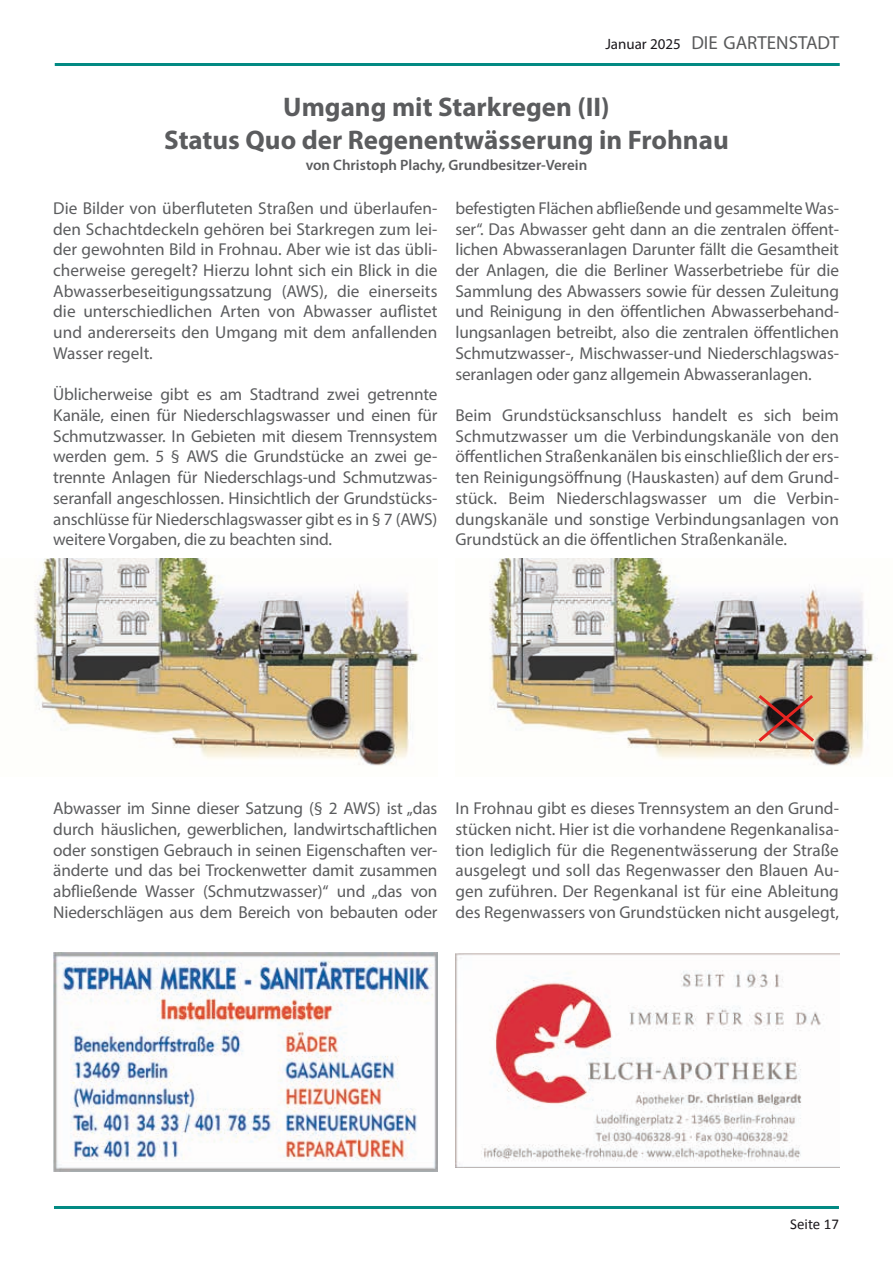
<style>
.page{position:relative;width:893px;height:1263px;background:#fff}
.page>*{position:absolute;margin:0;border:0;box-sizing:border-box;transform-origin:0 0}
.t1{font:700 27px/32.4px "Myriad Pro";color:#5b5c5e;text-align:center}
.t2{font:18.9px "Myriad Pro";color:#595a5b}
.t3{font:17.25px/20.7px "Myriad Pro";letter-spacing:-.01em;color:#5b5c5e;text-align:justify}
.t4{font:600 15px "Myriad Pro";color:#5b5c5e}
.t5{font:15px "Calibri";color:#1b181c}
.s1{font-size:15px;color:#1b181c}
</style>
<div class="page">
<img style="left:455px;top:953px;width:384px;height:214px">
<img style="left:53px;top:953px;width:384px;height:218px">
<img style="left:34px;top:558px;width:393px;height:208px">
<img style="left:489px;top:558px;width:393px;height:208px">
<img style="left:755px;top:692px;width:62px;height:53px">
<hr style="left:55px;top:63px;width:785px;height:3px;background:#028a83">
<hr style="left:54px;top:1206px;width:785px;height:3px;background:#028a83">
<p class="t2" style="left:605px;top:31px;width:235px"><span class="s1">Januar 2025</span> DIE GARTENSTADT</p>
<h1 class="t1" style="left:164px;top:90px;width:566px">Umgang mit Starkregen (II)<br>Status Quo der Regenentwässerung in Frohnau</h1>
<p class="t4" style="left:306px;top:155px;width:283px">von Christoph Plachy, Grundbesitzer-Verein</p>
<p class="t3" style="left:53px;top:198px;width:386px">Die Bilder von überfluteten Straßen und überlaufen&shy;den Schachtdeckeln gehören bei Starkregen zum lei&shy;der gewohnten Bild in Frohnau. Aber wie ist das übli&shy;cherweise geregelt? Hierzu lohnt sich ein Blick in die Abwasserbeseitigungssatzung (AWS), die einerseits die unterschiedlichen Arten von Abwasser auflistet und andererseits den Umgang mit dem anfallenden Wasser regelt.</p>
<p class="t3" style="left:53px;top:384px;width:386px">Üblicherweise gibt es am Stadtrand zwei getrennte Kanäle, einen für Niederschlagswasser und einen für Schmutzwasser. In Gebieten mit diesem Trennsystem werden gem. 5 § AWS die Grundstücke an zwei ge&shy;trennte Anlagen für Niederschlags-und Schmutzwas&shy;seranfall angeschlossen. Hinsichtlich der Grundstücks&shy;anschlüsse für Niederschlagswasser gibt es in § 7 (AWS) weitere Vorgaben, die zu beachten sind.</p>
<p class="t3" style="left:455px;top:198px;width:385px">befestigten Flächen abfließende und gesammelte Was&shy;ser“. Das Abwasser geht dann an die zentralen öffent&shy;lichen Abwasseranlagen Darunter fällt die Gesamtheit der Anlagen, die die Berliner Wasserbetriebe für die Sammlung des Abwassers sowie für dessen Zuleitung und Reinigung in den öffentlichen Abwasserbehand&shy;lungsanlagen betreibt, also die zentralen öffentlichen Schmutzwasser-, Mischwasser-und Niederschlagswas&shy;seranlagen oder ganz allgemein Abwasseranlagen.</p>
<p class="t3" style="left:455px;top:405px;width:385px">Beim Grundstücksanschluss handelt es sich beim Schmutzwasser um die Verbindungskanäle von den öffentlichen Straßenkanälen bis einschließlich der ers&shy;ten Reinigungsöffnung (Hauskasten) auf dem Grund&shy;stück. Beim Niederschlagswasser um die Verbin&shy;dungskanäle und sonstige Verbindungsanlagen von Grundstück an die öffentlichen Straßenkanäle.</p>
<p class="t3" style="left:53px;top:798px;width:386px">Abwasser im Sinne dieser Satzung (§ 2 AWS) ist „das durch häuslichen, gewerblichen, landwirtschaftlichen oder sonstigen Gebrauch in seinen Eigenschaften ver&shy;änderte und das bei Trockenwetter damit zusammen abfließende Wasser (Schmutzwasser)“ und „das von Niederschlägen aus dem Bereich von bebauten oder</p>
<p class="t3" style="left:455px;top:798px;width:385px">In Frohnau gibt es dieses Trennsystem an den Grund&shy;stücken nicht. Hier ist die vorhandene Regenkanalisa&shy;tion lediglich für die Regenentwässerung der Straße ausgelegt und soll das Regenwasser den Blauen Au&shy;gen zuführen. Der Regenkanal ist für eine Ableitung des Regenwassers von Grundstücken nicht ausgelegt,</p>
<p class="t5" style="left:790px;top:1214px;width:50px">Seite 17</p>
</div>
